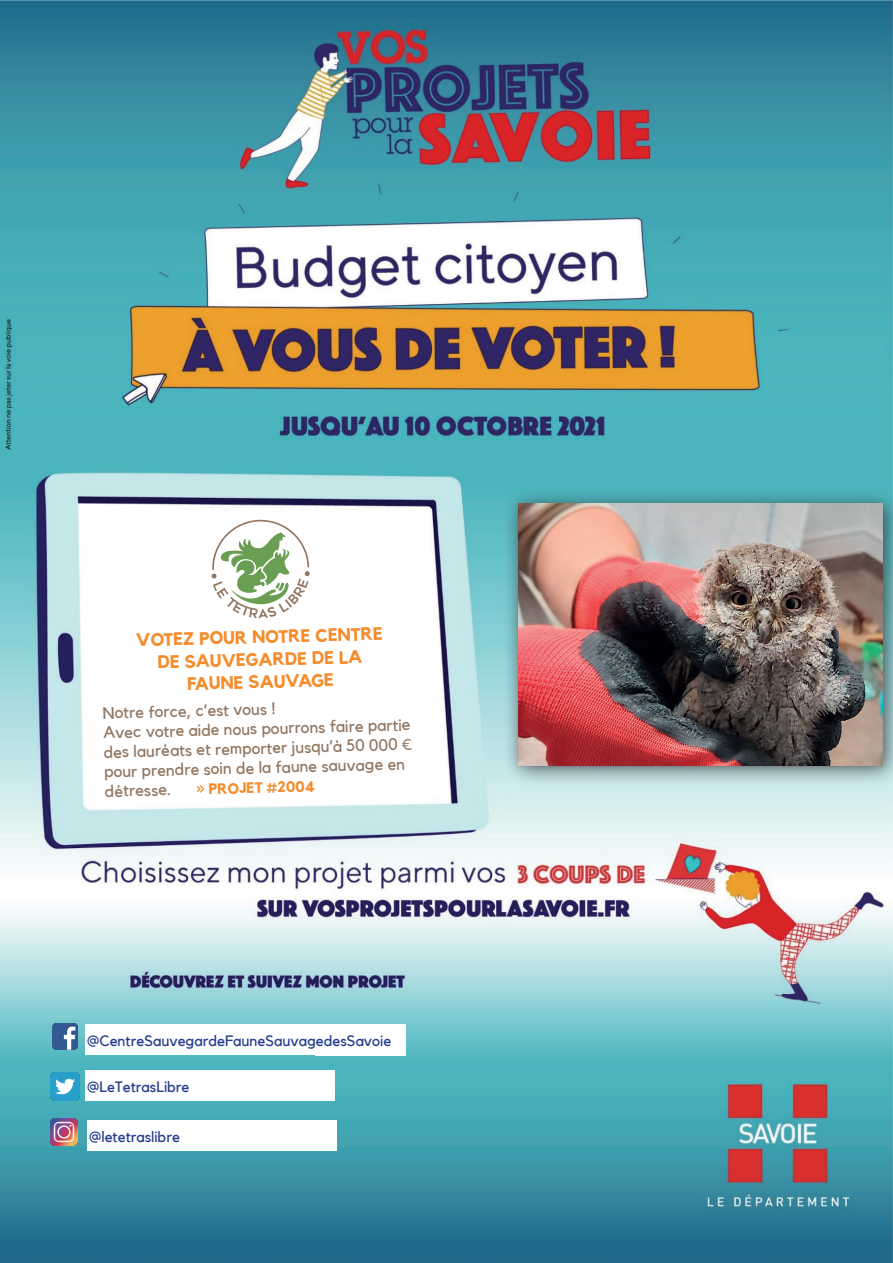
<style>
.page{position:relative;width:893px;height:1263px;background:#fff}
.page>*{position:absolute;margin:0;border:0;box-sizing:border-box;transform-origin:0 0}
.t1{font:700 18px/22.5px "Kollektif";color:#f58b2b;text-align:center}
.t2{font:16.5px/19.2px "Kollektif";color:#937761}
.t3{font:15px "Kollektif";color:#253f8e}
.t4{font:700 15px "Kollektif";color:#f58b2b}
</style>
<div class="page">
<img style="left:0;top:0;width:893px;height:1263px">
<img style="left:52px;top:1024px;width:26px;height:25px">
<div style="left:85px;top:1024px;width:250px;height:30px;background:#fff"></div>
<div style="left:85px;top:1070px;width:250px;height:30px;background:#fff"></div>
<img style="left:51px;top:1119px;width:27px;height:27px">
<div style="left:87px;top:1120px;width:249px;height:30px;background:#fff"></div>
<img style="left:51px;top:1072px;width:28px;height:28px">
<div style="left:503px;top:488px;width:390px;height:299px;background:#231f20;opacity:.75"></div>
<img style="left:519px;top:504px;width:363px;height:261px">
<div style="left:315px;top:1024px;width:91px;height:31px;background:#fff"></div>
<div style="left:88px;top:522px;width:157px;height:39px;background:#fff"></div>
<svg style="left:204px;top:512px;width:112px;height:112px"></svg>
<svg style="left:402px;top:739px;width:10px;height:11px"></svg>
<svg style="left:197px;top:785px;width:7px;height:8px"></svg>
<p class="t1" style="left:136px;top:628px;width:248px;rotate:-1deg">VOTEZ POUR NOTRE CENTRE<br>DE SAUVEGARDE DE LA<br>FAUNE SAUVAGE</p>
<p class="t2" style="left:103px;top:703px;width:309px;rotate:-1deg">Notre force, c’est vous !<br>Avec votre aide nous pourrons faire partie des lauréats et remporter jusqu’à 50 000</p>
<p class="t2" style="left:104px;top:760px;width:302px;line-height:20.4px;rotate:-1deg">pour prendre soin de la faune sauvage en détresse.</p>
<p class="t4" style="left:208px;top:780px;width:108px;rotate:-2deg">PROJET #2004</p>
<p class="t3" style="left:87px;top:1032px;width:306px">@CentreSauvegardeFauneSauvagedesSavoie</p>
<p class="t3" style="left:87px;top:1078px;width:104px">@LeTetrasLibre</p>
<p class="t3" style="left:89px;top:1127px;width:92px">@letetraslibre</p>
</div>
